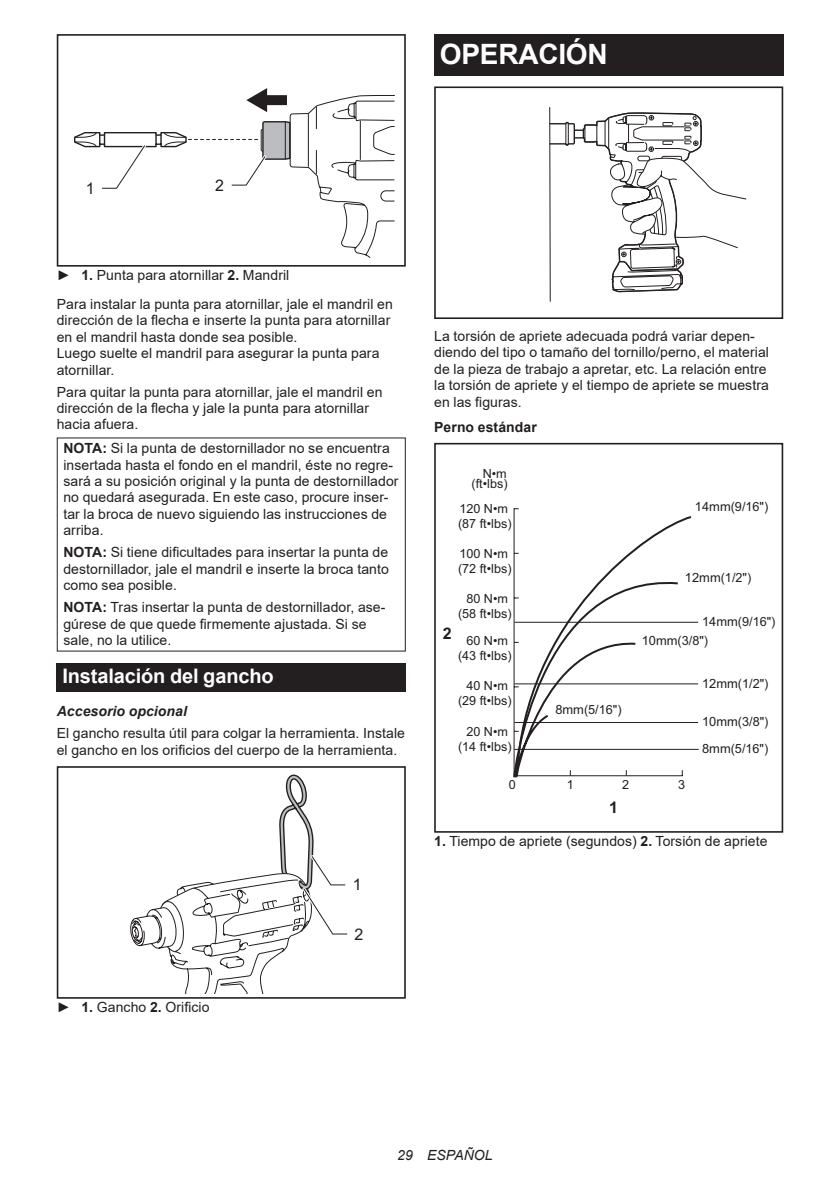
<style>
.page{position:relative;width:840px;height:1191px;background:#fff}
.page>*{position:absolute;margin:0;border:0;box-sizing:border-box;transform-origin:0 0}
.t1{font:700 28px "Arial";letter-spacing:-.01em;color:#fff}
.t2{font:700 20px "Arial";letter-spacing:-.01em;color:#fff}
.t3{font:16px "Arial";color:#231f20}
.t4{font:700 16px "Arial";color:#231f20}
.t5{font:14px/16.4px "Arial";letter-spacing:.005em;color:#231f20}
.t6{font:italic 700 14px "Arial";letter-spacing:.005em;color:#231f20}
.t7{font:700 14px "Arial";letter-spacing:.005em;color:#231f20}
.t8{font:italic 14px "Arial";letter-spacing:.005em;color:#231f20}
.t9{font:12.6px/15.2px "Arial";color:#231f20;text-align:center}
.s1{font-weight:700}
.s2{font-size:12.8px}
</style>
<div class="page">
<div style="left:57px;top:34px;width:348px;height:233px;border:2px solid #231f20"></div>
<svg style="left:74px;top:88px;width:321px;height:170px"></svg>
<div style="left:57px;top:663px;width:348px;height:28px;background:#231f20"></div>
<div style="left:57px;top:766px;width:348px;height:232px;border:2px solid #231f20"></div>
<svg style="left:130px;top:774px;width:218px;height:219px"></svg>
<div style="left:434px;top:34px;width:348px;height:41px;background:#231f20"></div>
<hr style="left:549px;top:107px;width:1px;height:194px;background:#231f20">
<svg style="left:549px;top:112px;width:197px;height:190px"></svg>
<div style="left:434px;top:86px;width:348px;height:233px;border:2px solid #231f20"></div>
<hr style="left:514px;top:749px;width:184px;height:1px;background:#231f20">
<hr style="left:514px;top:722px;width:183px;height:1px;background:#231f20">
<hr style="left:514px;top:683px;width:183px;height:1px;background:#231f20">
<hr style="left:514px;top:622px;width:183px;height:1px;background:#231f20">
<svg style="left:514px;top:514px;width:179px;height:263px"></svg>
<div style="left:434px;top:443px;width:348px;height:389px;border:2px solid #231f20"></div>
<hr style="left:513px;top:508px;width:1px;height:262px;background:#231f20">
<svg style="left:513px;top:573px;width:169px;height:205px"></svg>
<h1 class="t1" style="left:439px;top:34px;width:169px">OPERACIÓN</h1>
<p class="t3" style="left:86px;top:177px;width:10px">1</p>
<p class="t3" style="left:215px;top:175px;width:10px">2</p>
<p class="t5" style="left:57px;top:261px;width:337px;line-height:28.8px">► <span class="s1">1.</span> Punta para atornillar <span class="s1">2.</span> Mandril<br>Para instalar la punta para atornillar, jale el mandril en</p>
<p class="t5" style="left:57px;top:312px;width:335px">dirección de la flecha e inserte la punta para atornillar en el mandril hasta donde sea posible.<br>Luego suelte el mandril para asegurar la punta para atornillar.</p>
<p class="t5" style="left:57px;top:383px;width:327px">Para quitar la punta para atornillar, jale el mandril en dirección de la flecha y jale la punta para atornillar hacia afuera.</p>
<p class="t5" style="left:63px;top:440px;width:336px"><span class="s1">NOTA:</span> Si la punta de destornillador no se encuentra insertada hasta el fondo en el mandril, éste no regre&shy;sará a su posición original y la punta de destornillador no quedará asegurada. En este caso, procure inser&shy;tar la broca de nuevo siguiendo las instrucciones de arriba.</p>
<p class="t5" style="left:63px;top:544px;width:327px;text-align:justify"><span class="s1">NOTA:</span> Si tiene dificultades para insertar la punta de destornillador, jale el mandril e inserte la broca tanto como sea posible.</p>
<p class="t5" style="left:63px;top:599px;width:323px"><span class="s1">NOTA:</span> Tras insertar la punta de destornillador, ase&shy;gúrese de que quede firmemente ajustada. Si se sale, no la utilice.</p>
<h2 class="t2" style="left:62px;top:662px;width:213px">Instalación del gancho</h2>
<p class="t6" style="left:57px;top:702px;width:132px">Accesorio opcional</p>
<p class="t5" style="left:57px;top:725px;width:349px">El gancho resulta útil para colgar la herramienta. Instale el gancho en los orificios del cuerpo de la herramienta.</p>
<p class="t5" style="left:57px;top:999px;width:154px">► <span class="s1">1.</span> Gancho <span class="s1">2.</span> Orificio</p>
<p class="t3" style="left:352px;top:873px;width:10px">1</p>
<p class="t3" style="left:354px;top:923px;width:10px">2</p>
<p class="t5" style="left:434px;top:328px;width:336px">La torsión de apriete adecuada podrá variar depen&shy;diendo del tipo o tamaño del tornillo/perno, el material de la pieza de trabajo a apretar, etc. La relación entre la torsión de apriete y el tiempo de apriete se muestra en las figuras.</p>
<p class="t7" style="left:434px;top:417px;width:104px">Perno estándar</p>
<p class="t9" style="left:471px;top:468px;width:37px;line-height:10px;text-align:right">N•m (ft•lbs)</p>
<p class="t9" style="left:457px;top:500px;width:55px;text-align:left">120 N•m (87 ft•lbs)</p>
<p class="t9" style="left:457px;top:546px;width:55px;text-align:left">100 N•m (72 ft•lbs)</p>
<p class="t9" style="left:457px;top:590px;width:55px">80 N•m (58 ft•lbs)</p>
<p class="t9" style="left:457px;top:633px;width:55px">60 N•m (43 ft•lbs)</p>
<p class="t9" style="left:457px;top:678px;width:55px">40 N•m (29 ft•lbs)</p>
<p class="t9" style="left:457px;top:724px;width:55px">20 N•m (14 ft•lbs)</p>
<p class="t4" style="left:442px;top:622px;width:10px">2</p>
<p class="t9" style="left:555px;top:702px;width:68px"><span class="s2">8mm</span>(5/16")</p>
<p class="t9" style="left:508px;top:777px;width:9px">0</p>
<p class="t9" style="left:566px;top:777px;width:9px">1</p>
<p class="t9" style="left:622px;top:777px;width:9px">2</p>
<p class="t4" style="left:609px;top:796px;width:10px">1</p>
<p class="t9" style="left:694px;top:499px;width:75px"><span class="s2">14mm</span>(9/16")</p>
<p class="t9" style="left:684px;top:569px;width:68px"><span class="s2">12mm</span>(1/2")</p>
<p class="t9" style="left:701px;top:614px;width:75px"><span class="s2">14mm</span>(9/16")</p>
<p class="t9" style="left:641px;top:632px;width:68px"><span class="s2">10mm</span>(3/8")</p>
<p class="t9" style="left:701px;top:675px;width:68px"><span class="s2">12mm</span>(1/2")</p>
<p class="t9" style="left:677px;top:777px;width:9px">3</p>
<p class="t9" style="left:701px;top:708px;width:68px;line-height:26.8px;text-align:left"><span class="s2">10mm</span>(3/8")<br><span class="s2">8mm</span>(5/16")</p>
<p class="t5" style="left:434px;top:833px;width:335px"><span class="s1">1.</span> Tiempo de apriete (segundos) <span class="s1">2.</span> Torsión de apriete</p>
<p class="t8" style="left:397px;top:1146px;width:97px">29 ESPAÑOL</p>
</div>
